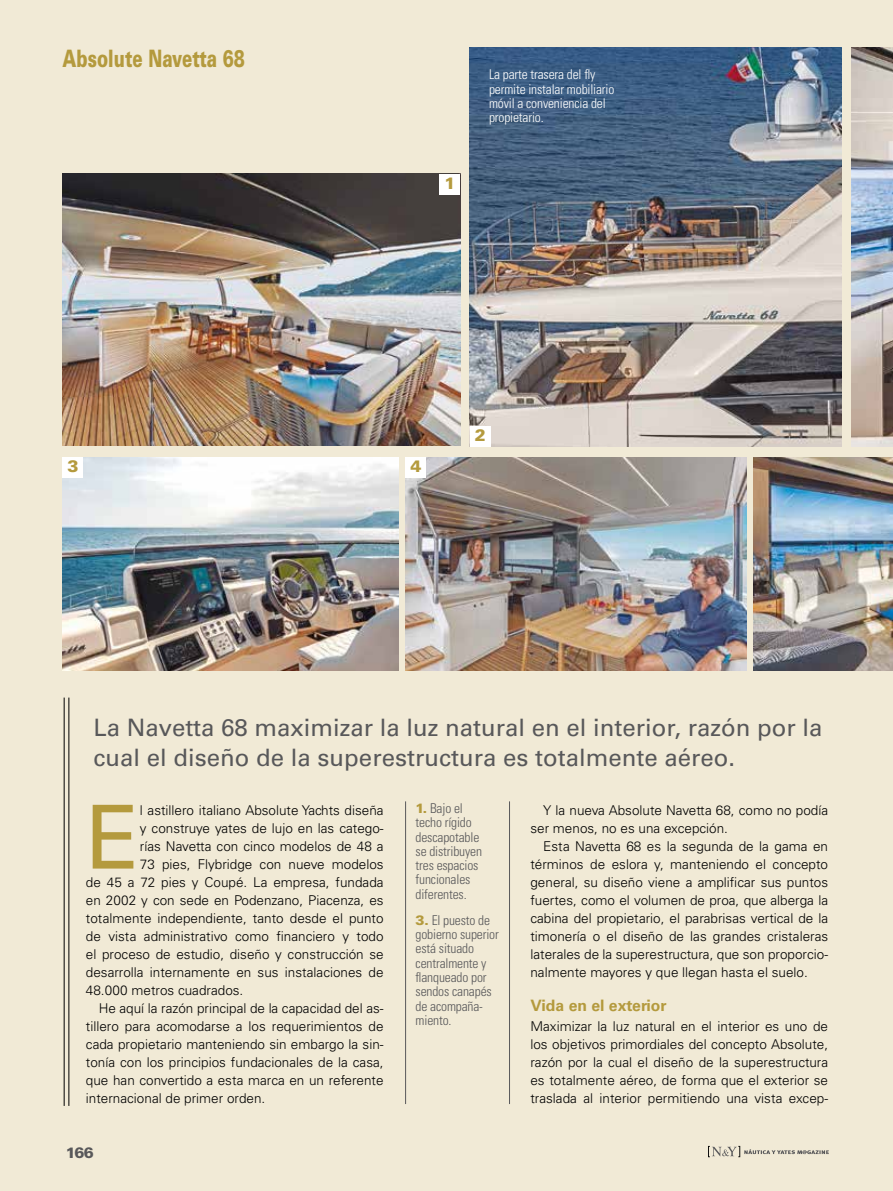
<style>
.page{position:relative;width:893px;height:1191px;background:#f1ead6}
.page>*{position:absolute;margin:0;border:0;box-sizing:border-box;transform-origin:0 0}
.t1{font:88.35px "Univers";color:#b49a3d}
.t2{font:24px/30px "Univers";color:#58585a}
.t3{font:900 24px "Univers";color:#b49a3d;scale:.7 1}
.t4{font:900 16.5px "Univers";color:#b49a3d}
.t5{font:700 15.75px "Univers";color:#b49a3d}
.t6{font:900 15px "Univers";color:#58585a}
.t7{font:300 13.5px/18px "Univers";color:#000;text-align:justify}
.t8{font:300 condensed 13.5px/14.2px "Univers";letter-spacing:-.01em;color:#58585a}
.t9{font:300 condensed 13.5px/14.2px "Univers";letter-spacing:-.01em;color:#fff}
.s1{font-weight:900;font-stretch:normal;color:#b49a3d}
</style>
<div class="page">
<svg style="left:708px;top:1145px;width:121px;height:12px"></svg>
<img style="left:753px;top:457px;width:140px;height:213px">
<img style="left:406px;top:457px;width:340px;height:213px">
<img style="left:62px;top:457px;width:336px;height:213px">
<img style="left:62px;top:174px;width:398px;height:271px">
<img style="left:851px;top:48px;width:42px;height:399px">
<img style="left:470px;top:48px;width:372px;height:399px">
<hr style="left:64px;top:697px;width:1px;height:409px;background:#000">
<hr style="left:68px;top:697px;width:1px;height:409px;background:#000">
<hr style="left:405px;top:801px;width:1px;height:303px;background:#58585a">
<hr style="left:509px;top:801px;width:1px;height:303px;background:#58585a">
<div style="left:440px;top:174px;width:20px;height:21px;background:#fff"></div>
<div style="left:470px;top:426px;width:20px;height:21px;background:#fff"></div>
<div style="left:62px;top:457px;width:21px;height:21px;background:#fff"></div>
<div style="left:406px;top:457px;width:20px;height:21px;background:#fff"></div>
<h2 class="t3" style="left:62px;top:43px;width:262px">Absolute Navetta 68</h2>
<p class="t4" style="left:445px;top:173px;width:13px">1</p>
<p class="t9" style="left:489px;top:67px;width:127px">La parte trasera del fly permite instalar mobiliario móvil a conveniencia del propietario.</p>
<p class="t4" style="left:67px;top:456px;width:13px">3</p>
<p class="t4" style="left:410px;top:456px;width:13px">4</p>
<p class="t4" style="left:475px;top:425px;width:13px">2</p>
<h2 class="t2" style="left:94px;top:713px;width:730px">La Navetta 68 maximizar la luz natural en el interior, razón por la cual el diseño de la superestructura es totalmente aéreo.</h2>
<h1 class="t1" style="left:86px;top:785px;width:55px">E</h1>
<p class="t7" style="left:140px;top:800px;width:245px">l astillero italiano Absolute Yachts diseña</p>
<p class="t7" style="left:140px;top:818px;width:245px">y construye yates de lujo en las catego-</p>
<p class="t7" style="left:140px;top:836px;width:245px">rías Navetta con cinco modelos de 48 a</p>
<p class="t7" style="left:140px;top:854px;width:245px">73 pies, Flybridge con nueve modelos</p>
<p class="t7" style="left:86px;top:872px;width:299px">de 45 a 72 pies y Coupé. La empresa, fundada</p>
<p class="t7" style="left:86px;top:890px;width:299px">en 2002 y con sede en Podenzano, Piacenza, es</p>
<p class="t7" style="left:86px;top:908px;width:299px">totalmente independiente, tanto desde el punto</p>
<p class="t7" style="left:86px;top:926px;width:299px">de vista administrativo como financiero y todo</p>
<p class="t7" style="left:86px;top:944px;width:299px">el proceso de estudio, diseño y construcción se</p>
<p class="t7" style="left:86px;top:962px;width:299px">desarrolla internamente en sus instalaciones de</p>
<p class="t7" style="left:86px;top:980px;width:159px">48.000 metros cuadrados.</p>
<p class="t7" style="left:99px;top:998px;width:286px">He aquí la razón principal de la capacidad del as-</p>
<p class="t7" style="left:86px;top:1016px;width:299px">tillero para acomodarse a los requerimientos de</p>
<p class="t7" style="left:86px;top:1034px;width:299px">cada propietario manteniendo sin embargo la sin-</p>
<p class="t7" style="left:86px;top:1052px;width:299px">tonía con los principios fundacionales de la casa,</p>
<p class="t7" style="left:86px;top:1070px;width:299px">que han convertido a esta marca en un referente</p>
<p class="t7" style="left:86px;top:1088px;width:181px">internacional de primer orden.</p>
<p class="t6" style="left:66px;top:1143px;width:30px">166</p>
<p class="t8" style="left:416px;top:801px;width:68px"><span class="s1">1.</span> Bajo el techo rígido descapotable se distribuyen tres espacios funcionales diferentes.</p>
<p class="t8" style="left:416px;top:913px;width:85px"><span class="s1">3.</span> El puesto de gobierno superior está situado centralmente y flanqueado por sendos canapés de acompaña&shy;miento.</p>
<p class="t7" style="left:530px;top:800px;width:299px;text-indent:13px">Y la nueva Absolute Navetta 68, como no podía ser menos, no es una excepción.</p>
<p class="t7" style="left:530px;top:836px;width:299px;text-indent:13px">Esta Navetta 68 es la segunda de la gama en términos de eslora y, manteniendo el concepto general, su diseño viene a amplificar sus puntos fuertes, como el volumen de proa, que alberga la cabina del propietario, el parabrisas vertical de la timonería o el diseño de las grandes cristaleras laterales de la superestructura, que son proporcio&shy;nalmente mayores y que llegan hasta el suelo.</p>
<p class="t5" style="left:530px;top:996px;width:138px">Vida en el exterior</p>
<p class="t7" style="left:530px;top:1016px;width:299px">Maximizar la luz natural en el interior es uno de los objetivos primordiales del concepto Absolute, razón por la cual el diseño de la superestructura es totalmente aéreo, de forma que el exterior se traslada al interior permitiendo una vista excep-</p>
</div>
